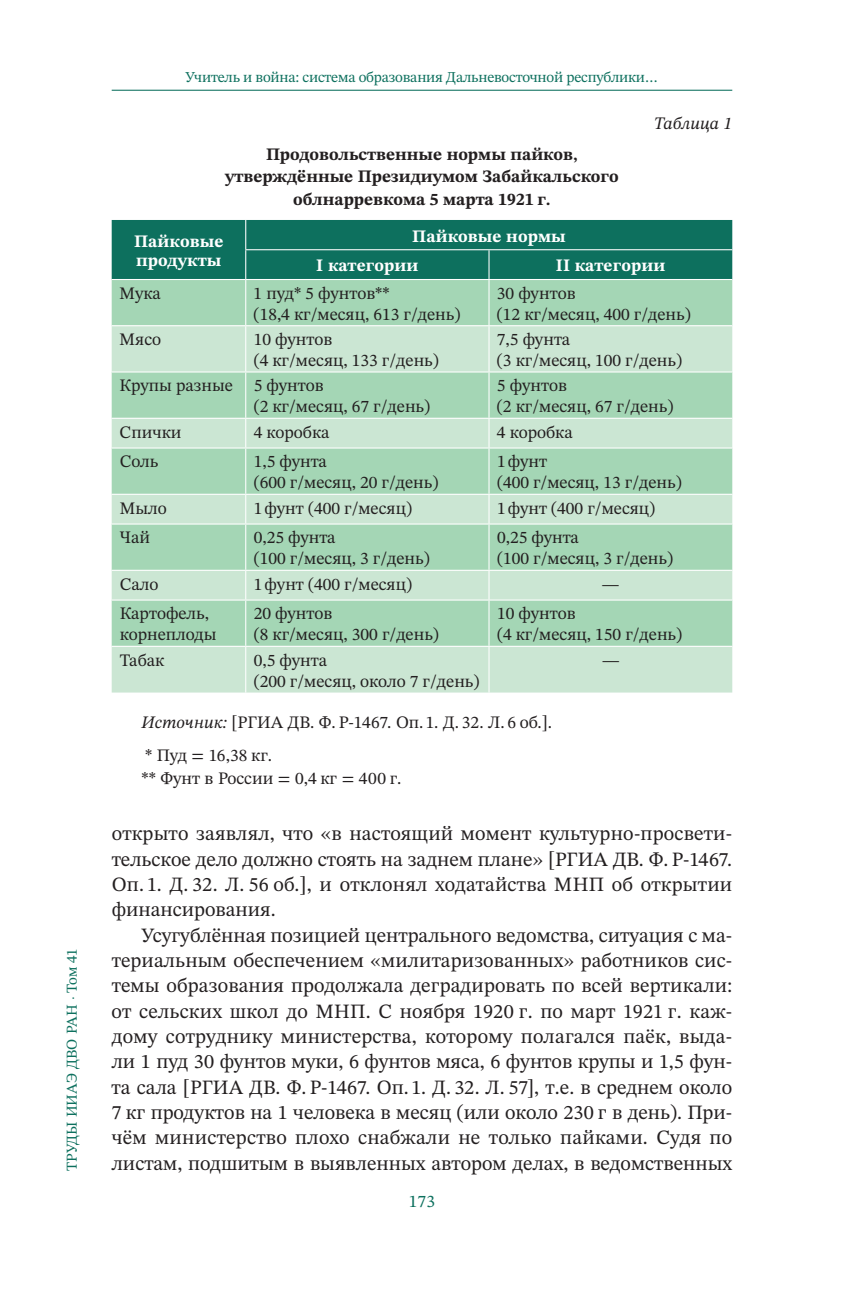
<style>
.page{position:relative;width:844px;height:1290px;background:#fff}
.page>*{position:absolute;margin:0;border:0;box-sizing:border-box;transform-origin:0 0}
.t1{font:20.3px/25.4px "STIX Two Text";color:#231f20;text-align:justify}
.t2{font:17.5px/21px "STIX Two Text";color:#231f20}
.t3{font:700 17.5px/22.8px "STIX Two Text";color:#231f20;text-align:center}
.t4{font:700 17.5px/19.2px "STIX Two Text";letter-spacing:.005em;color:#fff}
.t5{font:italic 17.5px "STIX Two Text";color:#231f20}
.t6{font:17.5px "STIX Two Text";color:#0d705e}
.t7{font:15.05px "STIX Two Text";letter-spacing:-.01em;color:#0d705e}
.s1{font-size:13.3px}
.s2{font-style:italic}
</style>
<div class="page">
<div style="left:112px;top:280px;width:620px;height:45px;background:#a4d6b5"></div>
<svg style="left:112px;top:326px;width:620px;height:366px;background:#b7dec4"></svg>
<div style="left:112px;top:220px;width:620px;height:59px;background:#0d705e"></div>
<hr style="left:245px;top:280px;width:1px;height:45px;background:#fff">
<hr style="left:488px;top:280px;width:1px;height:45px;background:#fff">
<hr style="left:245px;top:326px;width:1px;height:45px;background:#fff">
<hr style="left:488px;top:326px;width:1px;height:45px;background:#fff">
<hr style="left:112px;top:371px;width:134px;height:1px;background:#fff">
<hr style="left:246px;top:371px;width:243px;height:1px;background:#fff">
<hr style="left:245px;top:372px;width:1px;height:46px;background:#fff">
<hr style="left:489px;top:371px;width:243px;height:1px;background:#fff">
<hr style="left:488px;top:372px;width:1px;height:46px;background:#fff">
<hr style="left:112px;top:418px;width:134px;height:1px;background:#fff">
<hr style="left:246px;top:418px;width:243px;height:1px;background:#fff">
<svg style="left:245px;top:419px;width:1px;height:28px"></svg>
<hr style="left:489px;top:418px;width:243px;height:1px;background:#fff">
<svg style="left:488px;top:419px;width:1px;height:28px"></svg>
<hr style="left:112px;top:447px;width:134px;height:1px;background:#fff">
<hr style="left:246px;top:447px;width:243px;height:1px;background:#fff">
<hr style="left:245px;top:448px;width:1px;height:46px;background:#fff">
<hr style="left:489px;top:447px;width:243px;height:1px;background:#fff">
<hr style="left:488px;top:448px;width:1px;height:46px;background:#fff">
<hr style="left:112px;top:494px;width:134px;height:1px;background:#fff">
<hr style="left:246px;top:494px;width:243px;height:1px;background:#fff">
<svg style="left:245px;top:495px;width:1px;height:28px"></svg>
<hr style="left:489px;top:494px;width:243px;height:1px;background:#fff">
<svg style="left:488px;top:495px;width:1px;height:28px"></svg>
<hr style="left:112px;top:523px;width:134px;height:1px;background:#fff">
<hr style="left:246px;top:523px;width:243px;height:1px;background:#fff">
<hr style="left:245px;top:524px;width:1px;height:46px;background:#fff">
<hr style="left:489px;top:523px;width:243px;height:1px;background:#fff">
<hr style="left:488px;top:524px;width:1px;height:46px;background:#fff">
<hr style="left:112px;top:570px;width:134px;height:1px;background:#fff">
<hr style="left:246px;top:570px;width:243px;height:1px;background:#fff">
<svg style="left:245px;top:571px;width:1px;height:28px"></svg>
<hr style="left:489px;top:570px;width:243px;height:1px;background:#fff">
<svg style="left:488px;top:571px;width:1px;height:28px"></svg>
<hr style="left:112px;top:599px;width:134px;height:1px;background:#fff">
<hr style="left:246px;top:599px;width:243px;height:1px;background:#fff">
<hr style="left:245px;top:600px;width:1px;height:46px;background:#fff">
<hr style="left:489px;top:599px;width:243px;height:1px;background:#fff">
<hr style="left:488px;top:600px;width:1px;height:46px;background:#fff">
<hr style="left:112px;top:646px;width:134px;height:1px;background:#fff">
<hr style="left:246px;top:646px;width:243px;height:1px;background:#fff">
<hr style="left:245px;top:647px;width:1px;height:45px;background:#fff">
<hr style="left:489px;top:646px;width:243px;height:1px;background:#fff">
<hr style="left:488px;top:647px;width:1px;height:45px;background:#fff">
<hr style="left:112px;top:90px;width:620px;height:1px;background:#0d705e">
<p class="t7" style="left:61px;top:1171px;width:224px;rotate:-90deg">ТРУДЫ ИИАЭ ДВО РАН <span class="s1">·</span> Том 41</p>
<p class="t7" style="left:185px;top:66px;width:474px">Учитель и война: система образования Дальневосточной республики…</p>
<p class="t3" style="left:225px;top:142px;width:395px">Продовольственные нормы пайков, утверждённые Президиумом Забайкальского облнарревкома 5 марта 1921 г.</p>
<p class="t5" style="left:653px;top:111px;width:80px">Таблица 1</p>
<p class="t4" style="left:134px;top:231px;width:91px">Пайковые продукты</p>
<p class="t4" style="left:316px;top:221px;width:251px;line-height:29.8px;text-indent:96px">Пайковые нормы<br>I категории</p>
<p class="t4" style="left:555px;top:256px;width:111px">II категории</p>
<p class="t2" style="left:120px;top:282px;width:43px">Мука</p>
<p class="t2" style="left:253px;top:282px;width:208px">1 пуд* 5 фунтов**<br>(18,4 кг/месяц, 613 г/день)</p>
<p class="t2" style="left:497px;top:282px;width:195px">30 фунтов<br>(12 кг/месяц, 400 г/день)</p>
<p class="t2" style="left:120px;top:329px;width:43px">Мясо</p>
<p class="t2" style="left:253px;top:329px;width:187px">10 фунтов<br>(4 кг/месяц, 133 г/день)</p>
<p class="t2" style="left:497px;top:329px;width:187px">7,5 фунта<br>(3 кг/месяц, 100 г/день)</p>
<p class="t2" style="left:253px;top:375px;width:178px;text-indent:-134px">Крупы разные 5 фунтов<br>(2 кг/месяц, 67 г/день)</p>
<p class="t2" style="left:497px;top:375px;width:178px">5 фунтов<br>(2 кг/месяц, 67 г/день)</p>
<p class="t2" style="left:120px;top:421px;width:63px">Спички</p>
<p class="t2" style="left:254px;top:421px;width:77px">4 коробка</p>
<p class="t2" style="left:497px;top:421px;width:77px">4 коробка</p>
<p class="t2" style="left:120px;top:451px;width:40px">Соль</p>
<p class="t2" style="left:254px;top:451px;width:186px">1,5 фунта<br>(600 г/месяц, 20 г/день)</p>
<p class="t2" style="left:497px;top:451px;width:186px">1 фунт<br>(400 г/месяц, 13 г/день)</p>
<p class="t2" style="left:120px;top:497px;width:49px">Мыло</p>
<p class="t2" style="left:254px;top:497px;width:160px">1 фунт (400 г/месяц)</p>
<p class="t2" style="left:497px;top:497px;width:160px">1 фунт (400 г/месяц)</p>
<p class="t2" style="left:120px;top:527px;width:32px">Чай</p>
<p class="t2" style="left:254px;top:527px;width:177px">0,25 фунта<br>(100 г/месяц, 3 г/день)</p>
<p class="t2" style="left:497px;top:527px;width:177px">0,25 фунта<br>(100 г/месяц, 3 г/день)</p>
<p class="t2" style="left:120px;top:573px;width:40px">Сало</p>
<p class="t2" style="left:254px;top:573px;width:160px">1 фунт (400 г/месяц)</p>
<p class="t2" style="left:601px;top:573px;width:19px">—</p>
<p class="t2" style="left:120px;top:603px;width:98px">Картофель, корнеплоды</p>
<p class="t2" style="left:254px;top:603px;width:187px">20 фунтов<br>(8 кг/месяц, 300 г/день)</p>
<p class="t2" style="left:497px;top:603px;width:187px">10 фунтов<br>(4 кг/месяц, 150 г/день)</p>
<p class="t2" style="left:120px;top:649px;width:46px">Табак</p>
<p class="t2" style="left:254px;top:649px;width:227px">0,5 фунта<br>(200 г/месяц, около 7 г/день)</p>
<p class="t2" style="left:602px;top:649px;width:19px">—</p>
<p class="t2" style="left:141px;top:706px;width:412px;line-height:32.7px"><span class="s2">Источник:</span> [РГИА ДВ. Ф. Р‑1467. Оп. 1. Д. 32. Л. 6 об.]. * Пуд = 16,38 кг.</p>
<p class="t2" style="left:141px;top:767px;width:261px">** Фунт в России = 0,4 кг = 400 г.</p>
<p class="t1" style="left:112px;top:821px;width:622px">открыто заявлял, что «в настоящий момент культурно-просвети&shy;тельское дело должно стоять на заднем плане» [РГИА ДВ. Ф. Р‑1467.<br>Оп. 1. Д. 32. Л. 56 об.], и отклонял ходатайства МНП об открытии финансирования.</p>
<p class="t1" style="left:112px;top:922px;width:622px;text-indent:30px">Усугублённая позицией центрального ведомства, ситуация с ма&shy;териальным обеспечением «милитаризованных» работников сис&shy;темы образования продолжала деградировать по всей вертикали: от сельских школ до МНП. С ноября 1920 г. по март 1921 г. каж&shy;дому сотруднику министерства, которому полагался паёк, выда&shy;ли 1 пуд 30 фунтов муки, 6 фунтов мяса, 6 фунтов крупы и 1,5 фун&shy;та сала [РГИА ДВ. Ф. Р‑1467. Оп. 1. Д. 32. Л. 57], т.е. в среднем около 7 кг продуктов на 1 человека в месяц (или около 230 г в день). При&shy;чём министерство плохо снабжали не только пайками. Судя по листам, подшитым в выявленных автором делах, в ведомственных</p>
<p class="t6" style="left:409px;top:1189px;width:27px">173</p>
</div>
